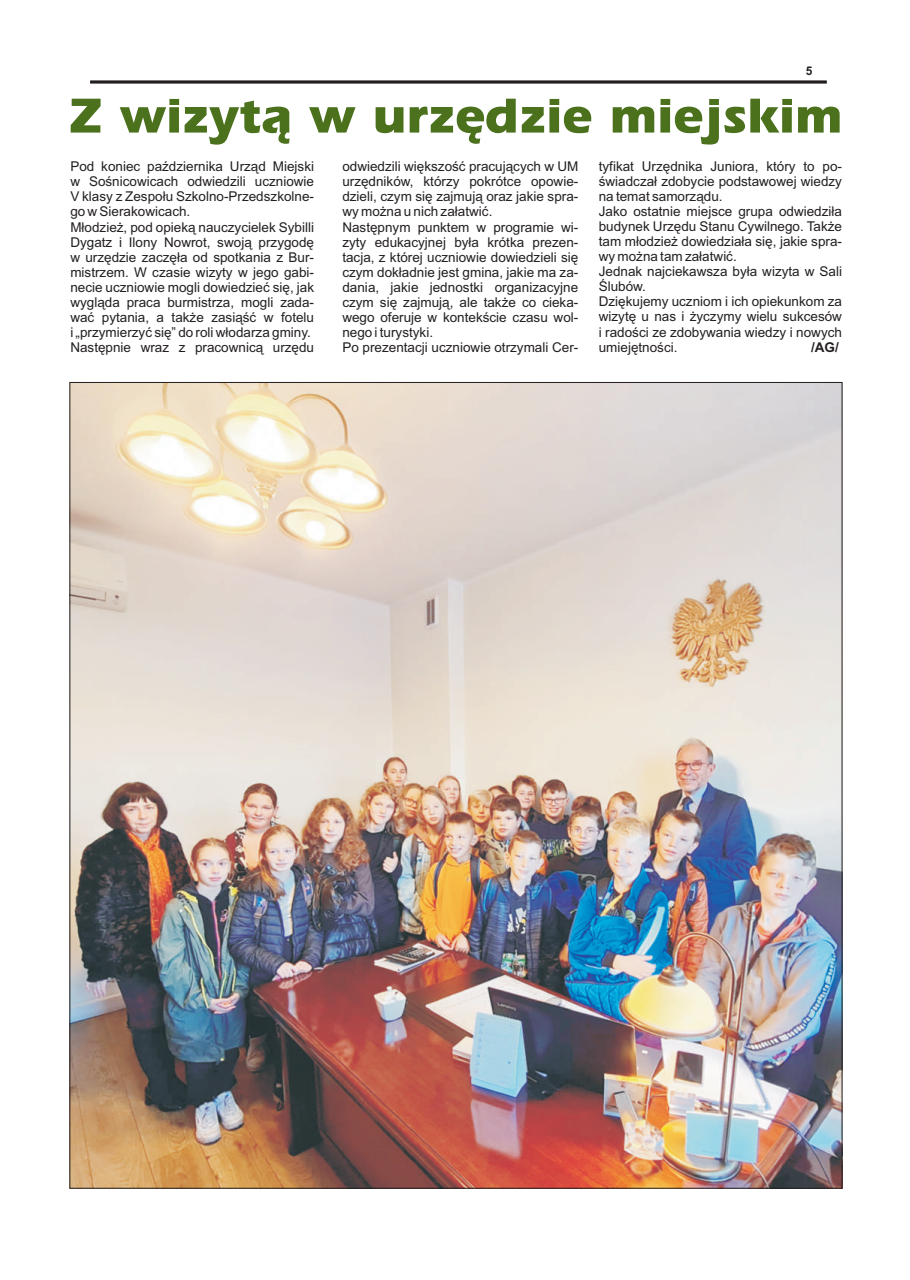
<style>
.page{position:relative;width:910px;height:1280px;background:#fff}
.page>*{position:absolute;margin:0;border:0;box-sizing:border-box;transform-origin:0 0}
.t1{font:700 50.7px "Erie";color:#4b711c}
.t2{font:13.5px/15.1px "Arial";color:#231f20}
.t3{font:700 13.5px "Arial";color:#231f20}
.t4{font:700 12px "Arial";color:#231f20}
</style>
<div class="page">
<hr style="left:90px;top:81px;width:736px;height:2px;background:#231f20">
<img style="left:72px;top:384px;width:768px;height:802px">
<p class="t4" style="left:806px;top:67px;width:8px">5</p>
<h1 class="t1" style="left:69px;top:94px;width:775px">Z wizyt¹ w urzêdzie miejskim</h1>
<p class="t2" style="left:342px;top:160px;width:238px">odwiedzili wiêkszoœæ pracuj¹cych w UM urzêdników, którzy pokrótce opowie&shy;dzieli, czym siê zajmuj¹ oraz jakie spra&shy;wy mo¿na u nich za³atwiæ.<br>Nastêpnym punktem w programie wi&shy;zyty edukacyjnej by³a krótka prezen&shy;tacja, z której uczniowie dowiedzieli siê czym dok³adnie jest gmina, jakie ma za&shy;dania, jakie jednostki organizacyjne czym siê zajmuj¹, ale tak¿e co cieka&shy;wego oferuje w kontekœcie czasu wol&shy;nego i turystyki.<br>Po prezentacji uczniowie otrzymali Cer-</p>
<p class="t2" style="left:599px;top:160px;width:245px">tyfikat Urzêdnika Juniora, który to po&shy;œwiadcza³ zdobycie podstawowej wiedzy na temat samorz¹du.<br>Jako ostatnie miejsce grupa odwiedzi³a budynek Urzêdu Stanu Cywilnego. Tak¿e tam m³odzie¿ dowiedzia³a siê, jakie spra&shy;wy mo¿na tam za³atwiæ.<br>Jednak najciekawsza by³a wizyta w Sali<br>Œlubów.<br>Dziêkujemy uczniom i ich opiekunkom za wizytê u nas i ¿yczymy wielu sukcesów i radoœci ze zdobywania wiedzy i nowych umiejêtnoœci.</p>
<p class="t2" style="left:70px;top:160px;width:245px">Pod koniec paŸdziernika Urz¹d Miejski w Soœnicowicach odwiedzili uczniowie V klasy z Zespo³u Szkolno-Przedszkolne&shy;go w Sierakowicach.<br>M³odzie¿, pod opiek¹ nauczycielek Sybilli Dygatz i Ilony Nowrot, swoj¹ przygodê w urzêdzie zaczê³a od spotkania z Bur&shy;mistrzem. W czasie wizyty w jego gabi&shy;necie uczniowie mogli dowiedzieæ siê, jak wygl¹da praca burmistrza, mogli zada&shy;waæ pytania, a tak¿e zasi¹œæ w fotelu i „przymierzyæ siê” do roli w³odarza gminy.<br>Nastêpnie wraz z pracownic¹ urzêdu</p>
<p class="t3" style="left:811px;top:342px;width:29px">/AG/</p>
</div>
